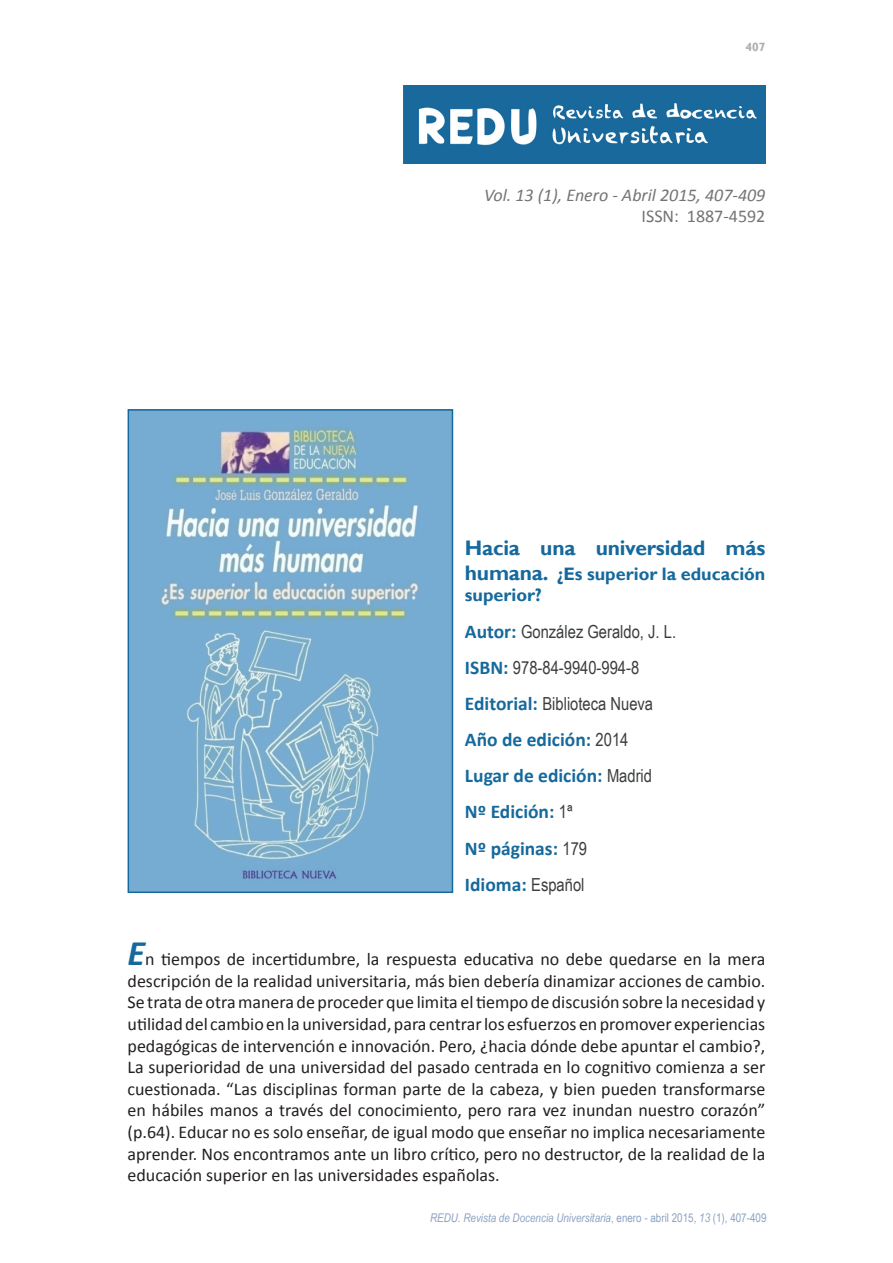
<style>
.page{position:relative;width:893px;height:1263px;background:#fff}
.page>*{position:absolute;margin:0;border:0;box-sizing:border-box;transform-origin:0 0}
.t1{font:700 21px "Gill Sans";letter-spacing:-.01em;color:#15699c}
.t2{font:700 19.5px "Calibri";color:#15699c}
.t3{font:18px/21.6px "Calibri";color:#231f20;text-align:justify}
.t4{font:18px "Arial Narrow";color:#3b3d3d}
.t5{font:700 18px/21.6px "Gill Sans";color:#15699c}
.t6{font:italic 18px "Calibri";color:#737474}
.t7{font:18px "Calibri";color:#737474}
.t8{font:italic 12px "Arial Narrow";color:#8ca2c4}
.t9{font:700 12px "Gill Sans";color:#b0adac}
.s1{font-size:21px}
.s2{font-family:"Calibri";font-weight:700;font-size:19.5px;color:#15699c}
.s3{font-family:"Arial Narrow";font-weight:400;font-size:18px;color:#3b3d3d}
.s4{font-weight:700;font-style:italic;font-size:36px;color:#15699c}
.s5{font-style:normal}
</style>
<div class="page">
<img style="left:404px;top:85px;width:361px;height:78px">
<img style="left:131px;top:412px;width:319px;height:478px">
<div style="left:128px;top:409px;width:325px;height:484px;border:2px solid #15699c"></div>
<p class="t9" style="left:745px;top:40px;width:21px">407</p>
<p class="t6" style="left:484px;top:182px;width:283px">Vol. 13 (1), Enero - Abril 2015, 407-409</p>
<p class="t7" style="left:642px;top:205px;width:125px">ISSN: 1887-4592</p>
<p class="t1" style="left:465px;top:535px;width:302px">Hacia una universidad más</p>
<p class="t5" style="left:465px;top:563px;width:302px"><span class="s1">humana.</span> ¿Es superior la educación superior?</p>
<p class="t4" style="left:465px;top:618px;width:213px"><span class="s2">Autor:</span> González Geraldo, J. L.</p>
<p class="t4" style="left:465px;top:654px;width:176px"><span class="s2">ISBN:</span> 978-84-9940-994-8</p>
<p class="t4" style="left:465px;top:690px;width:190px"><span class="s2">Editorial:</span> Biblioteca Nueva</p>
<p class="t2" style="left:465px;top:727px;width:165px">Año de edición: <span class="s3">2014</span></p>
<p class="t2" style="left:465px;top:763px;width:189px">Lugar de edición: <span class="s3">Madrid</span></p>
<p class="t2" style="left:465px;top:799px;width:109px">Nº Edición: <span class="s3">1ª</span></p>
<p class="t2" style="left:465px;top:835px;width:124px">Nº páginas: <span class="s3">179</span></p>
<p class="t2" style="left:465px;top:872px;width:121px">Idioma: <span class="s3">Español</span></p>
<p class="t3" style="left:128px;top:948px;width:639px"><span class="s4">E</span>n tiempos de incertidumbre, la respuesta educativa no debe quedarse en la mera descripción de la realidad universitaria, más bien debería dinamizar acciones de cambio.<br>Se trata de otra manera de proceder que limita el tiempo de discusión sobre la necesidad y utilidad del cambio en la universidad, para centrar los esfuerzos en promover experiencias pedagógicas de intervención e innovación. Pero, ¿hacia dónde debe apuntar el cambio?, La superioridad de una universidad del pasado centrada en lo cognitivo comienza a ser cuestionada. “Las disciplinas forman parte de la cabeza, y bien pueden transformarse en hábiles manos a través del conocimiento, pero rara vez inundan nuestro corazón” (p.64). Educar no es solo enseñar, de igual modo que enseñar no implica necesariamente aprender. Nos encontramos ante un libro crítico, pero no destructor, de la realidad de la educación superior en las universidades españolas.</p>
<p class="t8" style="left:430px;top:1209px;width:338px">REDU. Revista de Docencia Universitaria<span class="s5">, enero - abril 2015,</span> 13 <span class="s5">(1), 407-409</span></p>
</div>
